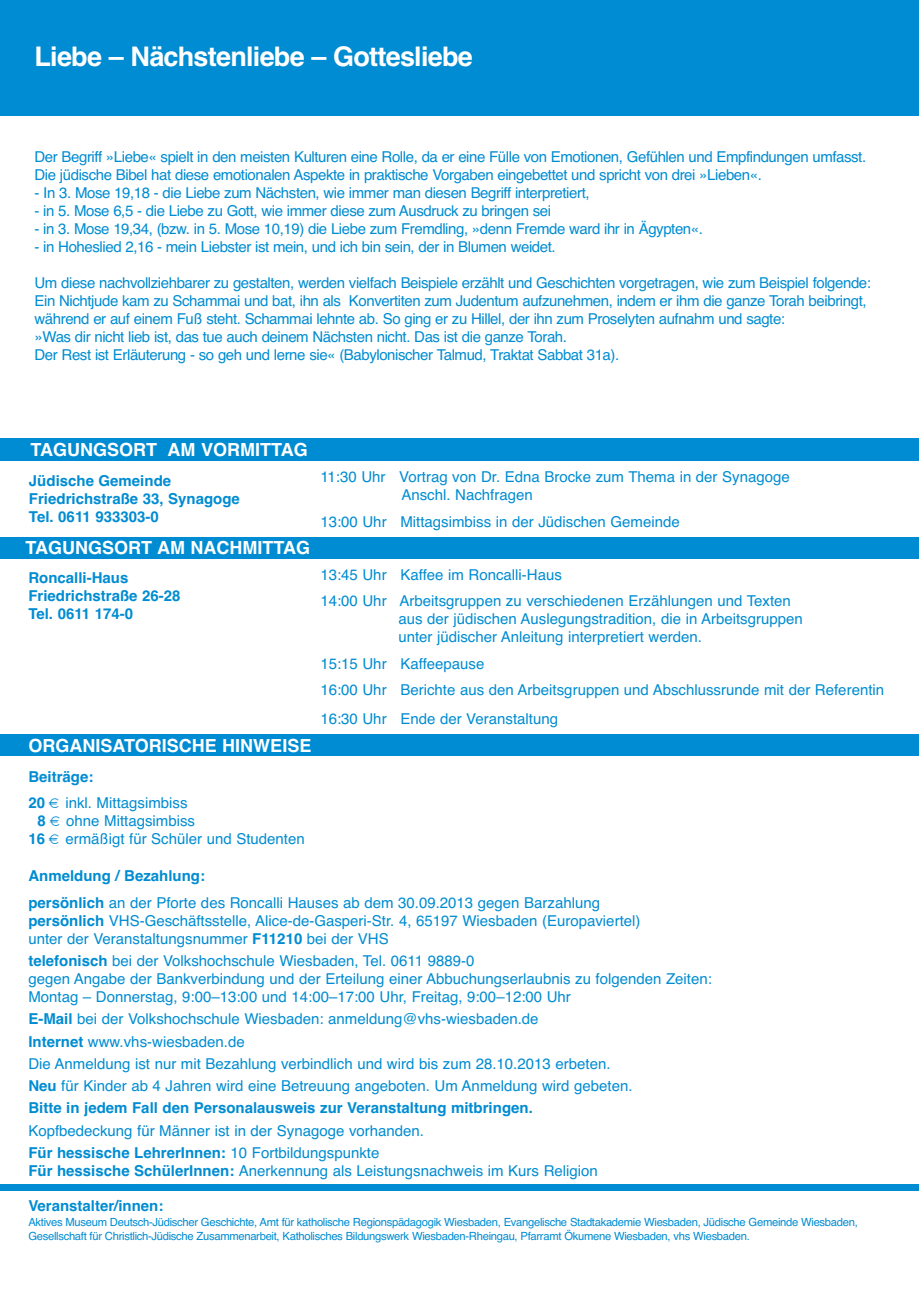
<style>
.page{position:relative;width:919px;height:1289px;background:#fff}
.page>*{position:absolute;margin:0;border:0;box-sizing:border-box;transform-origin:0 0}
.t1{font:700 27px "Helvetica";letter-spacing:-.03em;color:#fff}
.t2{font:700 18px "Helvetica";color:#fff}
.t3{font:15px/18px "Helvetica";color:#008cd2}
.t4{font:15px/18px "Helvetica";letter-spacing:-.03em;color:#008cd2}
.t5{font:700 15px/18px "Helvetica";color:#008cd2}
.t6{font:11.25px/14.1px "Helvetica";letter-spacing:-.03em;color:#008cd2}
.s1{font-weight:700}
</style>
<div class="page">
<div style="left:0;top:0;width:918px;height:116px;background:#008cd2"></div>
<div style="left:0;top:1184px;width:918px;height:6px;background:#008cd2"></div>
<div style="left:0;top:438px;width:918px;height:23px;background:#008cd2"></div>
<div style="left:0;top:734px;width:918px;height:22px;background:#008cd2"></div>
<div style="left:0;top:536px;width:918px;height:22px;background:#008cd2"></div>
<h1 class="t1" style="left:35px;top:41px;width:440px">Liebe – Nächstenliebe – Gottesliebe</h1>
<p class="t4" style="left:35px;top:148px;width:833px">Der Begriff »Liebe« spielt in den meisten Kulturen eine Rolle, da er eine Fülle von Emotionen, Gefühlen und Empfindungen umfasst.<br>Die jüdische Bibel hat diese emotionalen Aspekte in praktische Vorgaben eingebettet und spricht von drei »Lieben«.</p>
<p class="t4" style="left:35px;top:184px;width:556px">- In 3. Mose 19,18 - die Liebe zum Nächsten, wie immer man diesen Begriff interpretiert,</p>
<p class="t4" style="left:35px;top:202px;width:518px">- in 5. Mose 6,5 - die Liebe zu Gott, wie immer diese zum Ausdruck zu bringen sei</p>
<p class="t4" style="left:35px;top:220px;width:670px">- in 3. Mose 19,34, (bzw. in 5. Mose 10,19) die Liebe zum Fremdling, »denn Fremde ward ihr in Ägypten«.</p>
<p class="t4" style="left:35px;top:238px;width:522px">- in Hoheslied 2,16 - mein Liebster ist mein, und ich bin sein, der in Blumen weidet.</p>
<p class="t4" style="left:35px;top:274px;width:837px">Um diese nachvollziehbarer zu gestalten, werden vielfach Beispiele erzählt und Geschichten vorgetragen, wie zum Beispiel folgende:<br>Ein Nichtjude kam zu Schammai und bat, ihn als Konvertiten zum Judentum aufzunehmen, indem er ihm die ganze Torah beibringt, während er auf einem Fuß steht. Schammai lehnte ab. So ging er zu Hillel, der ihn zum Proselyten aufnahm und sagte:<br>»Was dir nicht lieb ist, das tue auch deinem Nächsten nicht. Das ist die ganze Torah.<br>Der Rest ist Erläuterung - so geh und lerne sie« (Babylonischer Talmud, Traktat Sabbat 31a).</p>
<p class="t2" style="left:30px;top:439px;width:279px">TAGUNGSORT AM VORMITTAG</p>
<p class="t5" style="left:29px;top:472px;width:212px">Jüdische Gemeinde<br>Friedrichstraße 33, Synagoge<br>Tel. 0611 933303-0</p>
<p class="t2" style="left:26px;top:537px;width:286px">TAGUNGSORT AM NACHMITTAG</p>
<p class="t5" style="left:28px;top:569px;width:154px">Roncalli-Haus<br>Friedrichstraße 26-28<br>Tel. 0611 174-0</p>
<p class="t2" style="left:28px;top:735px;width:284px">ORGANISATORISCHE HINWEISE</p>
<p class="t3" style="left:28px;top:763px;width:161px;line-height:26.5px"><span class="s1">Beiträge:<br>20 €</span> inkl. Mittagsimbiss</p>
<p class="t3" style="left:28px;top:811px;width:278px;text-indent:9px"><span class="s1">8 €</span> ohne Mittagsimbiss<br><span class="s1">16 €</span> ermäßigt für Schüler und Studenten</p>
<p class="t3" style="left:401px;top:468px;width:390px;text-indent:-81px">11:30 Uhr Vortrag von Dr. Edna Brocke zum Thema in der Synagoge<br>Anschl. Nachfragen</p>
<p class="t3" style="left:320px;top:512px;width:361px">13:00 Uhr Mittagsimbiss in der Jüdischen Gemeinde</p>
<p class="t3" style="left:320px;top:561px;width:472px;line-height:26.5px">13:45 Uhr Kaffee im Roncalli-Haus<br>14:00 Uhr Arbeitsgruppen zu verschiedenen Erzählungen und Texten</p>
<p class="t3" style="left:398px;top:610px;width:406px">aus der jüdischen Auslegungstradition, die in Arbeitsgruppen unter jüdischer Anleitung interpretiert werden.</p>
<p class="t3" style="left:320px;top:650px;width:565px;line-height:26.5px">15:15 Uhr Kaffeepause<br>16:00 Uhr Berichte aus den Arbeitsgruppen und Abschlussrunde mit der Referentin</p>
<p class="t3" style="left:320px;top:710px;width:239px">16:30 Uhr Ende der Veranstaltung</p>
<p class="t3" style="left:28px;top:862px;width:573px;line-height:26.5px"><span class="s1">Anmeldung / Bezahlung:<br>persönlich</span> an der Pforte des Roncalli Hauses ab dem 30.09.2013 gegen Barzahlung</p>
<p class="t3" style="left:28px;top:911px;width:613px"><span class="s1">persönlich</span> VHS-Geschäftsstelle, Alice-de-Gasperi-Str. 4, 65197 Wiesbaden (Europaviertel) unter der Veranstaltungsnummer <span class="s1">F11210</span> bei der VHS</p>
<p class="t3" style="left:28px;top:951px;width:685px"><span class="s1">telefonisch</span> bei der Volkshochschule Wiesbaden, Tel. 0611 9889-0<br>gegen Angabe der Bankverbindung und der Erteilung einer Abbuchungserlaubnis zu folgenden Zeiten:<br>Montag – Donnerstag, 9:00–13:00 und 14:00–17:00 Uhr, Freitag, 9:00–12:00 Uhr</p>
<p class="t3" style="left:28px;top:1008px;width:605px;line-height:22.2px"><span class="s1">E-Mail</span> bei der Volkshochschule Wiesbaden: anmeldung@vhs-wiesbaden.de<br><span class="s1">Internet</span> www.vhs-wiesbaden.de<br>Die Anmeldung ist nur mit Bezahlung verbindlich und wird bis zum 28.10.2013 erbeten.<br><span class="s1">Neu</span> für Kinder ab 4 Jahren wird eine Betreuung angeboten. Um Anmeldung wird gebeten.<br><span class="s1">Bitte in jedem Fall den Personalausweis zur Veranstaltung mitbringen.</span></p>
<p class="t3" style="left:28px;top:1119px;width:397px;line-height:22.2px">Kopfbedeckung für Männer ist in der Synagoge vorhanden.<br><span class="s1">Für hessische LehrerInnen:</span> 10 Fortbildungspunkte</p>
<p class="t3" style="left:28px;top:1161px;width:571px"><span class="s1">Für hessische SchülerInnen:</span> Anerkennung als Leistungsnachweis im Kurs Religion</p>
<p class="t5" style="left:28px;top:1196px;width:137px">Veranstalter/innen:</p>
<p class="t6" style="left:28px;top:1215px;width:830px">Aktives Museum Deutsch-Jüdischer Geschichte, Amt für katholische Regionspädagogik Wiesbaden, Evangelische Stadtakademie Wiesbaden, Jüdische Gemeinde Wiesbaden,<br>Gesellschaft für Christlich-Jüdische Zusammenarbeit, Katholisches Bildungswerk Wiesbaden-Rheingau, Pfarramt Ökumene Wiesbaden, vhs Wiesbaden.</p>
</div>
